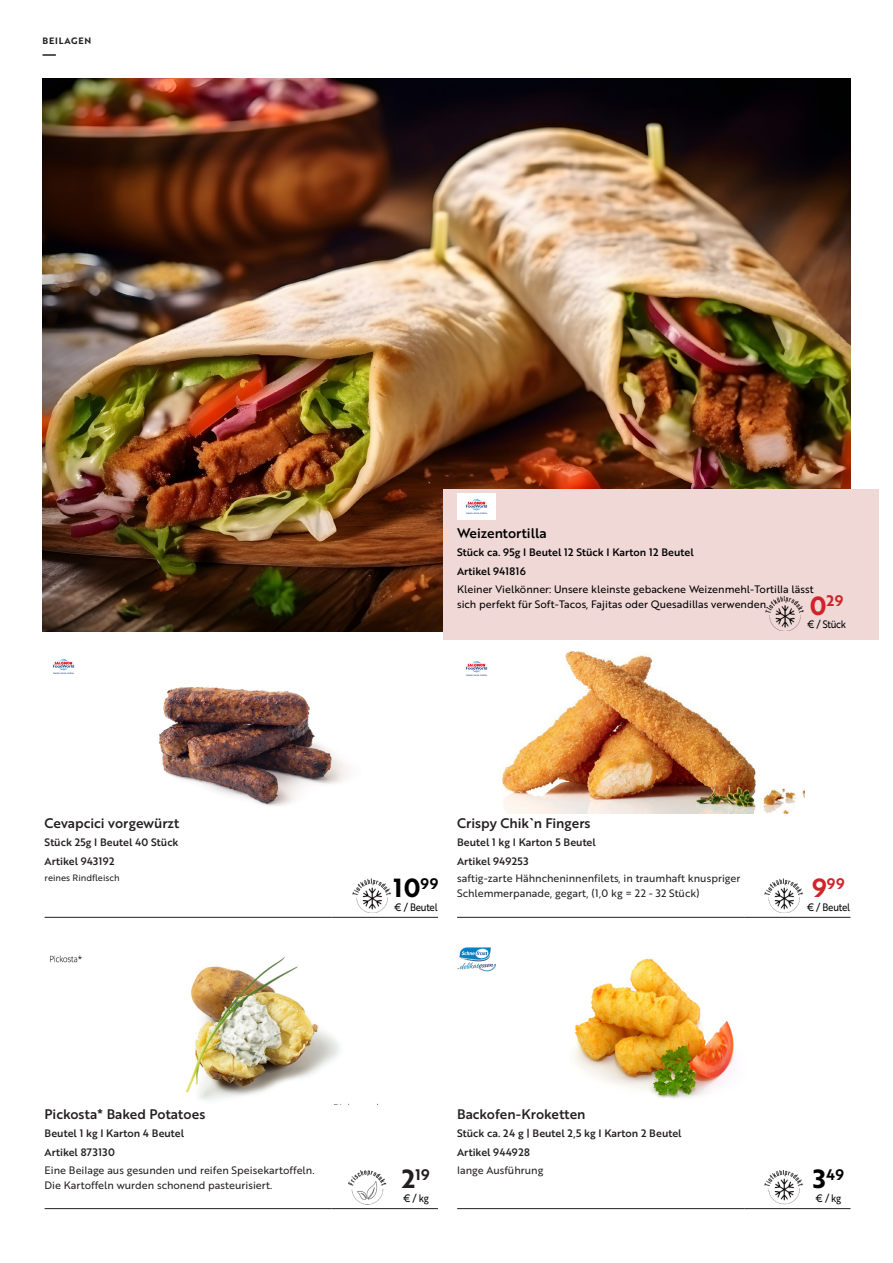
<style>
.page{position:relative;width:893px;height:1263px;background:#fff}
.page>*{position:absolute;margin:0;border:0;box-sizing:border-box;transform-origin:0 0}
.t1{font:25.5px "Brother 1816 Bold";color:#000}
.t2{font:14.85px "Brother 1816 Bold";color:#d1232a}
.t3{font:14.85px "Brother 1816 Bold";color:#000}
.t4{font:14.85px "Brother 1816 Bold";color:#231f20}
.t5{font:13.5px "Brother 1816 Medium";color:#231f20}
.t6{font:13.5px "Brother 1816 Medium";color:#000}
.t7{font:10.5px "Brother 1816 Regular";color:#231f20}
.t8{font:10.5px "Brother 1816 Medium";color:#231f20}
.t9{font:10.5px/15px "Brother 1816 Regular";color:#000}
.t10{font:10.5px "Brother 1816 Medium";color:#000}
.t11{font:10.5px "Brother 1816 Regular";color:#000;scale:.9 1}
.t12{font:10.5px "Brother 1816 Medium";letter-spacing:.025em;color:#231f20}
.t13{font:9px "Brother 1816 Regular";color:#231f20}
.t14{font:9px "Brother 1816 Bold";letter-spacing:.09em;color:#231f20}
.s1{font-size:25.5px}
</style>
<div class="page">
<svg style="left:43px;top:54px;width:13px;height:2px"></svg>
<img style="left:573px;top:958px;width:162px;height:141px">
<hr style="left:457px;top:1208px;width:287px;height:1px;background:#231f20">
<hr style="left:744px;top:1208px;width:106px;height:1px;background:#231f20">
<img style="left:159px;top:687px;width:190px;height:119px">
<hr style="left:45px;top:917px;width:287px;height:1px;background:#231f20">
<hr style="left:332px;top:917px;width:106px;height:1px;background:#231f20">
<img style="left:185px;top:957px;width:193px;height:147px">
<hr style="left:45px;top:1208px;width:287px;height:1px;background:#231f20">
<hr style="left:332px;top:1208px;width:106px;height:1px;background:#231f20">
<img style="left:503px;top:652px;width:302px;height:161px">
<hr style="left:457px;top:917px;width:287px;height:1px;background:#231f20">
<hr style="left:744px;top:917px;width:106px;height:1px;background:#231f20">
<img style="left:764px;top:1170px;width:40px;height:34px">
<img style="left:764px;top:879px;width:40px;height:34px">
<img style="left:352px;top:879px;width:40px;height:34px">
<img style="left:348px;top:1170px;width:39px;height:34px">
<img style="left:42px;top:79px;width:808px;height:552px">
<div style="left:443px;top:489px;width:436px;height:151px;background:#efd8d6"></div>
<img style="left:50px;top:955px;width:32px;height:7px">
<img style="left:765px;top:596px;width:39px;height:34px">
<img style="left:457px;top:493px;width:38px;height:26px">
<img style="left:466px;top:661px;width:22px;height:15px">
<img style="left:53px;top:659px;width:22px;height:15px">
<img style="left:457px;top:947px;width:38px;height:25px">
<p class="t14" style="left:43px;top:34px;width:50px">BEILAGEN</p>
<p class="t5" style="left:45px;top:812px;width:136px">Cevapcici vorgewürzt</p>
<p class="t8" style="left:45px;top:834px;width:135px">Stück 25g I Beutel 40 Stück</p>
<p class="t8" style="left:45px;top:853px;width:71px">Artikel 943192</p>
<p class="t13" style="left:45px;top:871px;width:76px">reines Rindfleisch</p>
<p class="t5" style="left:45px;top:1104px;width:162px">Pickosta* Baked Potatoes</p>
<p class="t8" style="left:45px;top:1125px;width:141px">Beutel 1 kg I Karton 4 Beutel</p>
<p class="t12" style="left:45px;top:1144px;width:72px">Artikel 873130</p>
<p class="t7" style="left:45px;top:1162px;width:271px">Eine Beilage aus gesunden und reifen Speisekartoffeln.</p>
<p class="t7" style="left:45px;top:1177px;width:229px">Die Kartoffeln wurden schonend pasteurisiert.</p>
<p class="t6" style="left:457px;top:523px;width:91px">Weizentortilla</p>
<p class="t10" style="left:457px;top:544px;width:238px">Stück ca. 95g I Beutel 12 Stück I Karton 12 Beutel</p>
<p class="t10" style="left:457px;top:563px;width:71px">Artikel 941816</p>
<p class="t9" style="left:457px;top:581px;width:358px">Kleiner Vielkönner: Unsere kleinste gebackene Weizenmehl-Tortilla lässt sich perfekt für Soft-Tacos, Fajitas oder Quesadillas verwenden.</p>
<p class="t2" style="left:810px;top:590px;width:35px"><span class="s1">0</span>29</p>
<p class="t11" style="left:807px;top:617px;width:45px">€ / Stück</p>
<p class="t1" style="left:394px;top:869px;width:46px">10<sup>99</sup></p>
<p class="t11" style="left:394px;top:899px;width:50px">€ / Beutel</p>
<p class="t5" style="left:457px;top:812px;width:135px">Crispy Chik`n Fingers</p>
<p class="t8" style="left:457px;top:834px;width:140px">Beutel 1 kg I Karton 5 Beutel</p>
<p class="t8" style="left:457px;top:853px;width:73px">Artikel 949253</p>
<p class="t7" style="left:457px;top:871px;width:285px">saftig-zarte Hähncheninnenfilets, in traumhaft knuspriger</p>
<p class="t7" style="left:457px;top:886px;width:244px">Schlemmerpanade, gegart, (1,0 kg = 22 - 32 Stück)</p>
<p class="t2" style="left:812px;top:872px;width:34px"><span class="s1">9</span>99</p>
<p class="t11" style="left:807px;top:899px;width:50px">€ / Beutel</p>
<p class="t4" style="left:402px;top:1163px;width:29px"><span class="s1">2</span>19</p>
<p class="t11" style="left:403px;top:1190px;width:30px">€ / kg</p>
<p class="t5" style="left:457px;top:1104px;width:130px">Backofen-Kroketten</p>
<p class="t8" style="left:457px;top:1125px;width:226px">Stück ca. 24 g | Beutel 2,5 kg I Karton 2 Beutel</p>
<p class="t8" style="left:457px;top:1144px;width:74px">Artikel 944928</p>
<p class="t7" style="left:457px;top:1162px;width:88px">lange Ausführung</p>
<p class="t3" style="left:813px;top:1163px;width:32px"><span class="s1">3</span>49</p>
<p class="t11" style="left:816px;top:1190px;width:30px">€ / kg</p>
</div>
